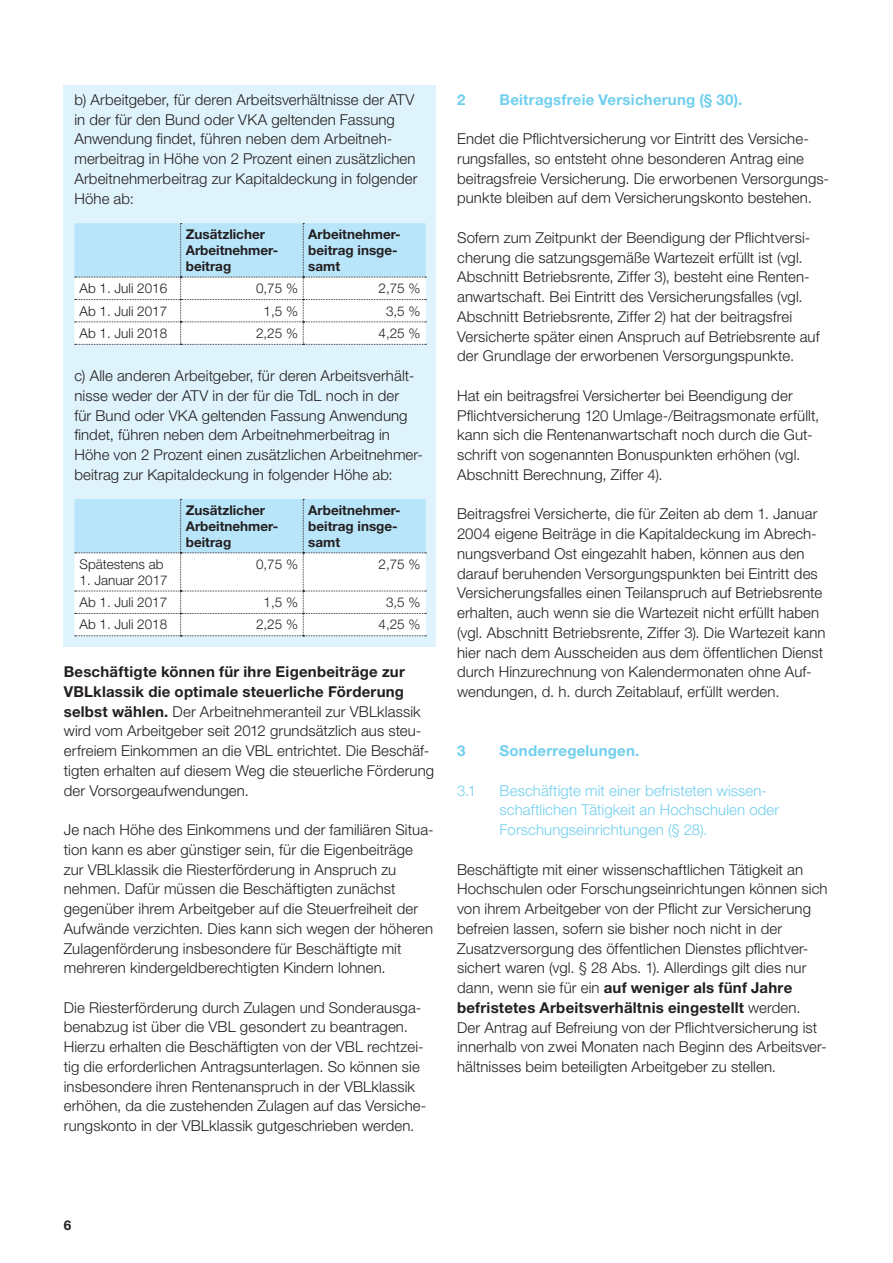
<style>
.page{position:relative;width:893px;height:1263px;background:#fff}
.page>*{position:absolute;margin:0;border:0;box-sizing:border-box;transform-origin:0 0}
.t1{font:300 15px/19.8px "Helvetica Neue LT Pro";letter-spacing:.005em;color:#231f20}
.t2{font:300 15px/19.8px "Helvetica Neue LT Pro";letter-spacing:.005em;color:#71cfee}
.t3{font:700 15px "Helvetica Neue LT Pro";letter-spacing:.015em;color:#71cfee}
.t4{font:300 13.5px "Helvetica Neue LT Pro";color:#231f20}
.t5{font:700 13.5px/15.8px "Helvetica Neue LT Pro";color:#231f20}
.s1{font-weight:700}
</style>
<div class="page">
<div style="left:64px;top:85px;width:372px;height:561px;background:#dff3fc"></div>
<svg style="left:74px;top:223px;width:352px;height:122px;background:#dceff8"></svg>
<svg style="left:74px;top:499px;width:352px;height:137px;background:#e0f1f9"></svg>
<p class="t1" style="left:74px;top:89px;width:344px">b) Arbeitgeber, für deren Arbeitsverhältnisse der ATV in der für den Bund oder VKA geltenden Fassung Anwendung findet, führen neben dem Arbeitneh&shy;merbeitrag in Höhe von 2 Prozent einen zusätzlichen Arbeitnehmerbeitrag zur Kapitaldeckung in folgender Höhe ab:</p>
<p class="t5" style="left:186px;top:226px;width:94px">Zusätzlicher<br>Arbeitnehmer&shy;beitrag</p>
<p class="t5" style="left:308px;top:226px;width:94px">Arbeitnehmer&shy;beitrag insge&shy;samt</p>
<p class="t4" style="left:80px;top:280px;width:89px">Ab 1. Juli 2016</p>
<p class="t4" style="left:256px;top:280px;width:44px">0,75 %</p>
<p class="t4" style="left:378px;top:280px;width:44px">2,75 %</p>
<p class="t4" style="left:80px;top:302px;width:89px">Ab 1. Juli 2017</p>
<p class="t4" style="left:264px;top:302px;width:36px">1,5 %</p>
<p class="t4" style="left:386px;top:302px;width:36px">3,5 %</p>
<p class="t4" style="left:80px;top:325px;width:89px">Ab 1. Juli 2018</p>
<p class="t4" style="left:256px;top:325px;width:44px">2,25 %</p>
<p class="t4" style="left:378px;top:325px;width:44px">4,25 %</p>
<p class="t1" style="left:74px;top:365px;width:350px">c) Alle anderen Arbeitgeber, für deren Arbeitsverhält&shy;nisse weder der ATV in der für die TdL noch in der<br>für Bund oder VKA geltenden Fassung Anwendung findet, führen neben dem Arbeitnehmerbeitrag in Höhe von 2 Prozent einen zusätzlichen Arbeitnehmer&shy;beitrag zur Kapitaldeckung in folgender Höhe ab:</p>
<p class="t5" style="left:186px;top:502px;width:94px">Zusätzlicher<br>Arbeitnehmer&shy;beitrag</p>
<p class="t5" style="left:308px;top:502px;width:94px">Arbeitnehmer&shy;beitrag insge&shy;samt</p>
<p class="t4" style="left:80px;top:556px;width:86px">Spätestens ab</p>
<p class="t4" style="left:80px;top:572px;width:90px">1. Januar 2017</p>
<p class="t4" style="left:256px;top:556px;width:44px">0,75 %</p>
<p class="t4" style="left:378px;top:556px;width:44px">2,75 %</p>
<p class="t4" style="left:80px;top:594px;width:89px">Ab 1. Juli 2017</p>
<p class="t4" style="left:264px;top:594px;width:36px">1,5 %</p>
<p class="t4" style="left:386px;top:594px;width:36px">3,5 %</p>
<p class="t4" style="left:80px;top:616px;width:89px">Ab 1. Juli 2018</p>
<p class="t4" style="left:256px;top:616px;width:44px">2,25 %</p>
<p class="t4" style="left:378px;top:616px;width:44px">4,25 %</p>
<p class="t1" style="left:64px;top:661px;width:372px"><span class="s1">Beschäftigte können für ihre Eigenbeiträge zur VBLklassik die optimale steuerliche Förderung selbst wählen.</span> Der Arbeitnehmeranteil zur VBLklassik wird vom Arbeitgeber seit 2012 grundsätzlich aus steu&shy;erfreiem Einkommen an die VBL entrichtet. Die Beschäf&shy;tigten erhalten auf diesem Weg die steuerliche Förderung der Vorsorgeaufwendungen.</p>
<p class="t1" style="left:64px;top:819px;width:371px">Je nach Höhe des Einkommens und der familiären Situa&shy;tion kann es aber günstiger sein, für die Eigenbeiträge zur VBLklassik die Riesterförderung in Anspruch zu nehmen. Dafür müssen die Beschäftigten zunächst gegenüber ihrem Arbeitgeber auf die Steuerfreiheit der Aufwände verzichten. Dies kann sich wegen der höheren Zulagenförderung insbesondere für Beschäftigte mit mehreren kindergeldberechtigten Kindern lohnen.</p>
<p class="t1" style="left:64px;top:997px;width:364px">Die Riesterförderung durch Zulagen und Sonderausga&shy;benabzug ist über die VBL gesondert zu beantragen.<br>Hierzu erhalten die Beschäftigten von der VBL rechtzei&shy;tig die erforderlichen Antragsunterlagen. So können sie insbesondere ihren Rentenanspruch in der VBLklassik erhöhen, da die zustehenden Zulagen auf das Versiche&shy;rungskonto in der VBLklassik gutgeschrieben werden.</p>
<p class="t3" style="left:457px;top:90px;width:10px">2</p>
<p class="t3" style="left:500px;top:90px;width:244px">Beitragsfreie Versicherung (§ 30).</p>
<p class="t1" style="left:457px;top:129px;width:374px">Endet die Pflichtversicherung vor Eintritt des Versiche&shy;rungsfalles, so entsteht ohne besonderen Antrag eine beitragsfreie Versicherung. Die erworbenen Versorgungs&shy;punkte bleiben auf dem Versicherungskonto bestehen.</p>
<p class="t1" style="left:457px;top:227px;width:364px">Sofern zum Zeitpunkt der Beendigung der Pflichtversi&shy;cherung die satzungsgemäße Wartezeit erfüllt ist (vgl.<br>Abschnitt Betriebsrente, Ziffer 3), besteht eine Renten&shy;anwartschaft. Bei Eintritt des Versicherungsfalles (vgl.<br>Abschnitt Betriebsrente, Ziffer 2) hat der beitragsfrei Versicherte später einen Anspruch auf Betriebsrente auf der Grundlage der erworbenen Versorgungspunkte.</p>
<p class="t1" style="left:457px;top:385px;width:364px">Hat ein beitragsfrei Versicherter bei Beendigung der Pflichtversicherung 120 Umlage-/Beitragsmonate erfüllt, kann sich die Rentenanwartschaft noch durch die Gut&shy;schrift von sogenannten Bonuspunkten erhöhen (vgl.<br>Abschnitt Berechnung, Ziffer 4).</p>
<p class="t1" style="left:457px;top:504px;width:370px">Beitragsfrei Versicherte, die für Zeiten ab dem 1. Januar 2004 eigene Beiträge in die Kapitaldeckung im Abrech&shy;nungsverband Ost eingezahlt haben, können aus den darauf beruhenden Versorgungspunkten bei Eintritt des Versicherungsfalles einen Teilanspruch auf Betriebsrente erhalten, auch wenn sie die Wartezeit nicht erfüllt haben (vgl. Abschnitt Betriebsrente, Ziffer 3). Die Wartezeit kann hier nach dem Ausscheiden aus dem öffentlichen Dienst durch Hinzurechnung von Kalendermonaten ohne Auf&shy;wendungen, d. h. durch Zeitablauf, erfüllt werden.</p>
<p class="t3" style="left:457px;top:741px;width:10px">3</p>
<p class="t3" style="left:500px;top:741px;width:141px">Sonderregelungen.</p>
<p class="t2" style="left:457px;top:780px;width:21px">3.1</p>
<p class="t2" style="left:500px;top:780px;width:281px">Beschäftigte mit einer befristeten wissen&shy;schaftlichen Tätigkeit an Hochschulen oder<br>Forschungseinrichtungen (§ 28).</p>
<p class="t1" style="left:457px;top:859px;width:372px">Beschäftigte mit einer wissenschaftlichen Tätigkeit an Hochschulen oder Forschungseinrichtungen können sich von ihrem Arbeitgeber von der Pflicht zur Versicherung befreien lassen, sofern sie bisher noch nicht in der Zusatzversorgung des öffentlichen Dienstes pflichtver&shy;sichert waren (vgl. § 28 Abs. 1). Allerdings gilt dies nur dann, wenn sie für ein <span class="s1">auf weniger als fünf Jahre befristetes Arbeitsverhältnis eingestellt</span> werden.<br>Der Antrag auf Befreiung von der Pflichtversicherung ist innerhalb von zwei Monaten nach Beginn des Arbeitsver&shy;hältnisses beim beteiligten Arbeitgeber zu stellen.</p>
<p class="t5" style="left:64px;top:1216px;width:9px">6</p>
</div>
